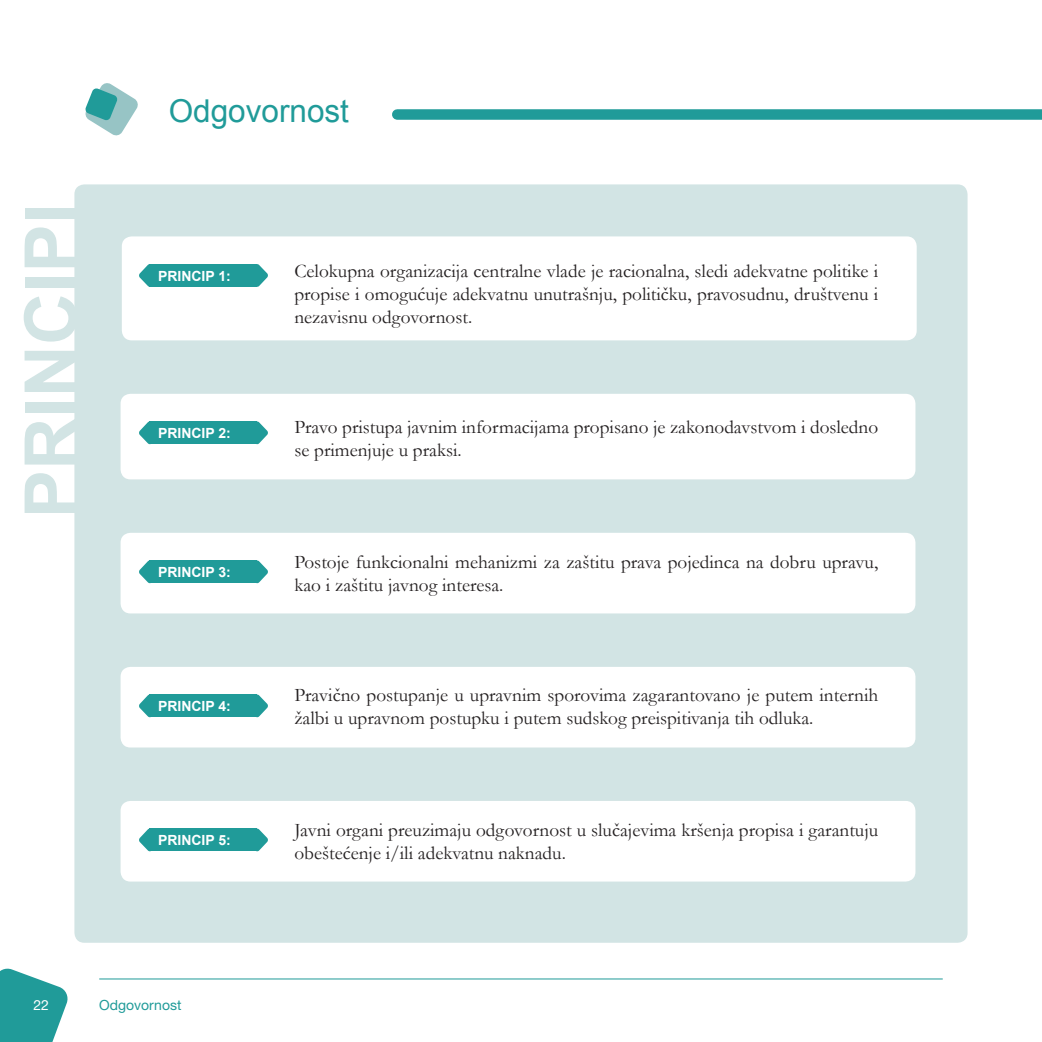
<style>
.page{position:relative;width:1042px;height:1042px;background:#fff}
.page>*{position:absolute;margin:0;border:0;box-sizing:border-box;transform-origin:0 0}
.Vertical_title{font:700 72.45px "Arial";color:#d2e4e4}
.Heading_1__Chapters{font:31.5px "Arial";color:#209b99}
.Principles{font:19.25px/23.1px "Garamond";color:#231f20}
.Bars__Principles___I{font:700 14px "Arial";color:#fff}
.t1{font:14px "Helvetica Neue LT Std";color:#209b99}
.t2{font:14px "Helvetica Neue LT Std";color:#fff}
</style>
<div class="page">
<hr style="left:99px;top:978px;width:844px;height:1px;background:#209b99">
<div style="left:74px;top:184px;width:893px;height:759px;background:#d2e4e4;border-radius:10px"></div>
<svg style="left:85px;top:83px;width:53px;height:53px"></svg>
<div style="left:397px;top:109px;width:645px;height:11px;background:#209b99"></div>
<div style="left:122px;top:236px;width:794px;height:104px;background:#fff;border-radius:10px"></div>
<svg style="left:257px;top:264px;width:11px;height:23px"></svg>
<div style="left:150px;top:264px;width:107px;height:23px;background:#209b99"></div>
<svg style="left:139px;top:264px;width:11px;height:23px"></svg>
<div style="left:121px;top:394px;width:794px;height:85px;background:#fff;border-radius:10px"></div>
<svg style="left:257px;top:421px;width:11px;height:23px"></svg>
<div style="left:150px;top:421px;width:107px;height:23px;background:#209b99"></div>
<svg style="left:139px;top:421px;width:11px;height:23px"></svg>
<div style="left:121px;top:533px;width:794px;height:80px;background:#fff;border-radius:10px"></div>
<svg style="left:257px;top:560px;width:11px;height:23px"></svg>
<div style="left:150px;top:560px;width:107px;height:23px;background:#209b99"></div>
<svg style="left:139px;top:560px;width:11px;height:23px"></svg>
<div style="left:121px;top:667px;width:794px;height:80px;background:#fff;border-radius:10px"></div>
<svg style="left:257px;top:694px;width:11px;height:23px"></svg>
<div style="left:150px;top:694px;width:107px;height:23px;background:#209b99"></div>
<svg style="left:139px;top:694px;width:11px;height:23px"></svg>
<div style="left:121px;top:801px;width:794px;height:80px;background:#fff;border-radius:10px"></div>
<svg style="left:257px;top:828px;width:11px;height:23px"></svg>
<div style="left:150px;top:828px;width:107px;height:23px;background:#209b99"></div>
<svg style="left:139px;top:828px;width:11px;height:23px"></svg>
<svg style="left:0;top:968px;width:68px;height:74px"></svg>
<p class="Vertical_title" style="left:3px;top:518px;width:316px;rotate:-90deg">PRINCIPI</p>
<p class="Heading_1__Chapters" style="left:169px;top:91px;width:182px">Odgovornost</p>
<p class="Bars__Principles___I" style="left:158px;top:266px;width:74px">PRINCIP 1:</p>
<p class="Bars__Principles___I" style="left:158px;top:424px;width:74px">PRINCIP 2:</p>
<p class="Bars__Principles___I" style="left:158px;top:563px;width:74px">PRINCIP 3:</p>
<p class="Bars__Principles___I" style="left:158px;top:697px;width:74px">PRINCIP 4:</p>
<p class="Bars__Principles___I" style="left:158px;top:831px;width:74px">PRINCIP 5:</p>
<p class="Principles" style="left:294px;top:259px;width:585px;text-align:justify">Celokupna organizacija centralne vlade je racionalna, sledi adekvatne politike i propise i omogućuje adekvatnu unutrašnju, političku, pravosudnu, društvenu i nezavisnu odgovornost.</p>
<p class="Principles" style="left:294px;top:415px;width:585px">Pravo pristupa javnim informacijama propisano je zakonodavstvom i dosledno se primenjuje u praksi.</p>
<p class="Principles" style="left:294px;top:550px;width:585px">Postoje funkcionalni mehanizmi za zaštitu prava pojedinca na dobru upravu, kao i zaštitu javnog interesa.</p>
<p class="Principles" style="left:294px;top:683px;width:585px">Pravično postupanje u upravnim sporovima zagarantovano je putem internih žalbi u upravnom postupku i putem sudskog preispitivanja tih odluka.</p>
<p class="Principles" style="left:294px;top:818px;width:585px">Javni organi preuzimaju odgovornost u slučajevima kršenja propisa i garantuju obeštećenje i/ili adekvatnu naknadu.</p>
<p class="t2" style="left:33px;top:996px;width:17px">22</p>
<p class="t1" style="left:99px;top:996px;width:84px">Odgovornost</p>
</div>
